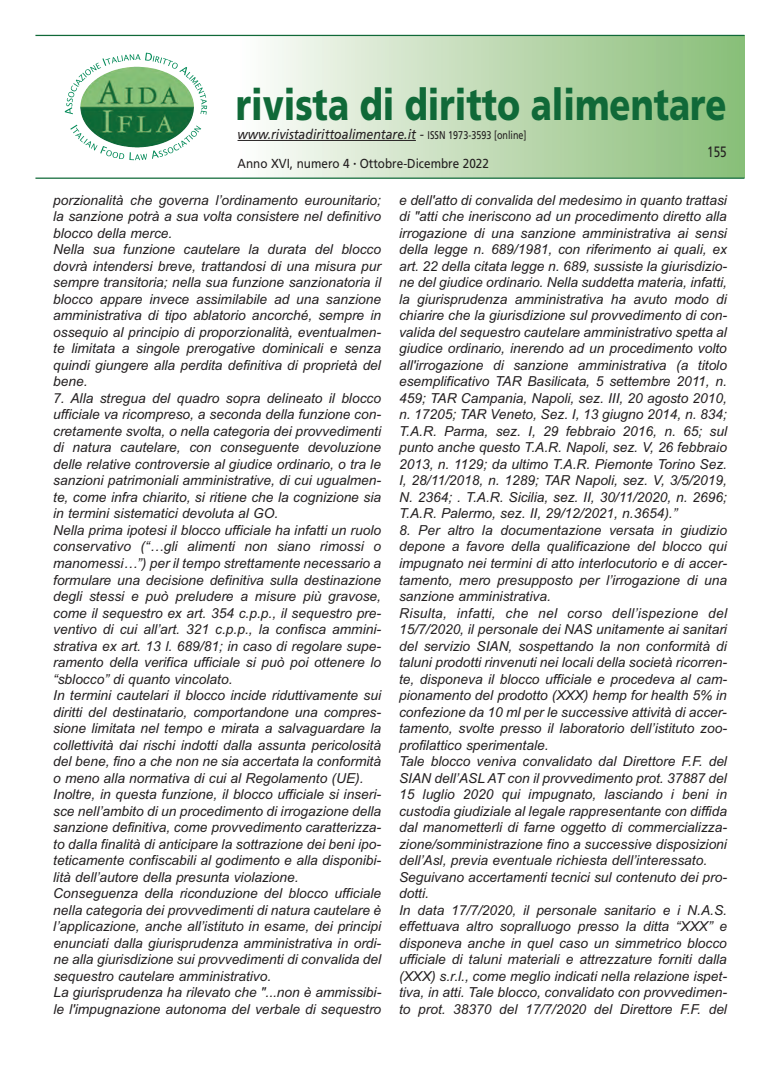
<style>
.page{position:relative;width:780px;height:1088px;background:#fff}
.page>*{position:absolute;margin:0;border:0;box-sizing:border-box;transform-origin:0 0}
.t1{font:900 43.75px "Frutiger";color:#106938;scale:.79 1}
.t2{font:15px "Frutiger";color:#231f20;scale:.78 1}
.t3{font:italic 13.75px/16.5px "Arial";color:#231f20}
.t4{font:italic 13.75px "Frutiger";color:#231f20;scale:.9 1}
.t5{font:13px "Frutiger";color:#231f20;scale:.9 1}
.s1{font-style:normal;font-size:11.25px}
</style>
<div class="page">
<div style="left:237px;top:35px;width:507px;height:142px;background:linear-gradient(to right,#fdfcfa,#87bc76)"></div>
<hr style="left:35px;top:35px;width:709px;height:1px;background:#106938">
<hr style="left:35px;top:178px;width:709px;height:1px;background:#106938">
<hr style="left:237px;top:140px;width:179px;height:1px;background:#231f20">
<svg style="left:70px;top:125px;width:131px;height:35px"></svg>
<svg style="left:65px;top:53px;width:142px;height:62px"></svg>
<h1 class="t1" style="left:236px;top:87px;width:623px">rivista di diritto alimentare</h1>
<p class="t4" style="left:237px;top:129px;width:322px">www.rivistadirittoalimentare.it - <span class="s1">ISSN 1973-3593 [online]</span></p>
<p class="t5" style="left:237px;top:158px;width:281px">Anno XVI, numero 4 <sup>•</sup> Ottobre-Dicembre 2022</p>
<p class="t2" style="left:707px;top:145px;width:27px">155</p>
<p class="t3" style="left:53px;top:192px;width:329px">porzionalità che governa l’ordinamento eurounitario; la sanzione potrà a sua volta consistere nel definitivo blocco della merce.<br>Nella sua funzione cautelare la durata del blocco dovrà intendersi breve, trattandosi di una misura pur sempre transitoria; nella sua funzione sanzionatoria il blocco appare invece assimilabile ad una sanzione amministrativa di tipo ablatorio ancorché, sempre in ossequio al principio di proporzionalità, eventualmen&shy;te limitata a singole prerogative dominicali e senza quindi giungere alla perdita definitiva di proprietà del bene.</p>
<p class="t3" style="left:53px;top:390px;width:329px">7. Alla stregua del quadro sopra delineato il blocco ufficiale va ricompreso, a seconda della funzione con&shy;cretamente svolta, o nella categoria dei provvedimenti di natura cautelare, con conseguente devoluzione delle relative controversie al giudice ordinario, o tra le sanzioni patrimoniali amministrative, di cui ugualmen&shy;te, come infra chiarito, si ritiene che la cognizione sia in termini sistematici devoluta al GO.<br>Nella prima ipotesi il blocco ufficiale ha infatti un ruolo conservativo (“…gli alimenti non siano rimossi o manomessi…”) per il tempo strettamente necessario a formulare una decisione definitiva sulla destinazione degli stessi e può preludere a misure più gravose, come il sequestro ex art. 354 c.p.p., il sequestro pre&shy;ventivo di cui all’art. 321 c.p.p., la confisca ammini&shy;strativa ex art. 13 l. 689/81; in caso di regolare supe&shy;ramento della verifica ufficiale si può poi ottenere lo “sblocco” di quanto vincolato.<br>In termini cautelari il blocco incide riduttivamente sui diritti del destinatario, comportandone una compres&shy;sione limitata nel tempo e mirata a salvaguardare la collettività dai rischi indotti dalla assunta pericolosità del bene, fino a che non ne sia accertata la conformità o meno alla normativa di cui al Regolamento (UE).<br>Inoltre, in questa funzione, il blocco ufficiale si inseri&shy;sce nell’ambito di un procedimento di irrogazione della sanzione definitiva, come provvedimento caratterizza&shy;to dalla finalità di anticipare la sottrazione dei beni ipo&shy;teticamente confiscabili al godimento e alla disponibi&shy;lità dell’autore della presunta violazione.<br>Conseguenza della riconduzione del blocco ufficiale nella categoria dei provvedimenti di natura cautelare è l’applicazione, anche all’istituto in esame, dei principi enunciati dalla giurisprudenza amministrativa in ordi&shy;ne alla giurisdizione sui provvedimenti di convalida del sequestro cautelare amministrativo.<br>La giurisprudenza ha rilevato che "...non è ammissibi&shy;le l'impugnazione autonoma del verbale di sequestro</p>
<p class="t3" style="left:399px;top:192px;width:329px;text-align:justify">e dell'atto di convalida del medesimo in quanto trattasi di "atti che ineriscono ad un procedimento diretto alla irrogazione di una sanzione amministrativa ai sensi della legge n. 689/1981, con riferimento ai quali, ex art. 22 della citata legge n. 689, sussiste la giurisdizio&shy;ne del giudice ordinario. Nella suddetta materia, infatti, la giurisprudenza amministrativa ha avuto modo di chiarire che la giurisdizione sul provvedimento di con&shy;valida del sequestro cautelare amministrativo spetta al giudice ordinario, inerendo ad un procedimento volto all'irrogazione di sanzione amministrativa (a titolo esemplificativo TAR Basilicata, 5 settembre 2011, n.<br>459; TAR Campania, Napoli, sez. III, 20 agosto 2010, n. 17205; TAR Veneto, Sez. I, 13 giugno 2014, n. 834; T.A.R. Parma, sez. I, 29 febbraio 2016, n. 65; sul punto anche questo T.A.R. Napoli, sez. V, 26 febbraio 2013, n. 1129; da ultimo T.A.R. Piemonte Torino Sez.<br>I, 28/11/2018, n. 1289; TAR Napoli, sez. V, 3/5/2019, N. 2364; . T.A.R. Sicilia, sez. II, 30/11/2020, n. 2696; T.A.R. Palermo, sez. II, 29/12/2021, n.3654).”</p>
<p class="t3" style="left:399px;top:522px;width:329px">8. Per altro la documentazione versata in giudizio depone a favore della qualificazione del blocco qui impugnato nei termini di atto interlocutorio e di accer&shy;tamento, mero presupposto per l’irrogazione di una sanzione amministrativa.<br>Risulta, infatti, che nel corso dell’ispezione del 15/7/2020, il personale dei NAS unitamente ai sanitari del servizio SIAN, sospettando la non conformità di taluni prodotti rinvenuti nei locali della società ricorren&shy;te, disponeva il blocco ufficiale e procedeva al cam&shy;pionamento del prodotto (XXX) hemp for health 5% in confezione da 10 ml per le successive attività di accer&shy;tamento, svolte presso il laboratorio dell’istituto zoo&shy;profilattico sperimentale.<br>Tale blocco veniva convalidato dal Direttore F.F. del SIAN dell’ASL AT con il provvedimento prot. 37887 del 15 luglio 2020 qui impugnato, lasciando i beni in custodia giudiziale al legale rappresentante con diffida dal manometterli di farne oggetto di commercializza&shy;zione/somministrazione fino a successive disposizioni dell’Asl, previa eventuale richiesta dell’interessato.<br>Seguivano accertamenti tecnici sul contenuto dei pro&shy;dotti.<br>In data 17/7/2020, il personale sanitario e i N.A.S. effettuava altro sopralluogo presso la ditta “XXX” e disponeva anche in quel caso un simmetrico blocco ufficiale di taluni materiali e attrezzature forniti dalla (XXX) s.r.l., come meglio indicati nella relazione ispet&shy;tiva, in atti. Tale blocco, convalidato con provvedimen&shy;to prot. 38370 del 17/7/2020 del Direttore F.F. del</p>
</div>
